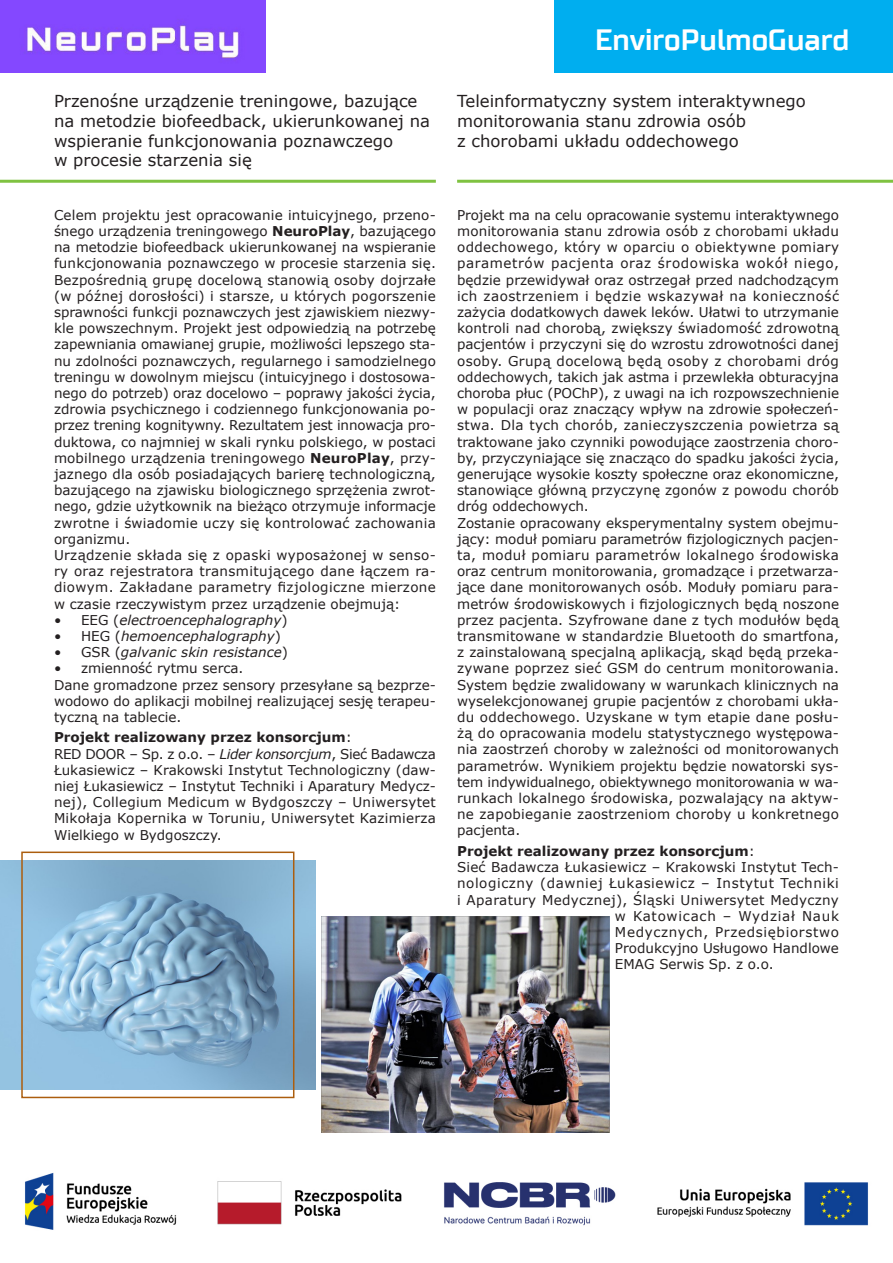
<style>
.page{position:relative;width:893px;height:1263px;background:#fff}
.page>*{position:absolute;margin:0;border:0;box-sizing:border-box;transform-origin:0 0}
.t1{font:700 30px "TT Supermolot";color:#fff}
.t2{font:16.5px/19.8px "Verdana";color:#231f20}
.t3{font:13.5px/16.2px "Verdana";letter-spacing:.015em;color:#231f20;text-align:justify}
.t4{font:italic 13.5px "Verdana";color:#231f20}
.t5{font:700 13.5px "Verdana";color:#231f20}
.t6{font:13.5px "Verdana";letter-spacing:.045em;color:#231f20}
.t7{font:13.5px "Verdana";letter-spacing:.05em;color:#231f20}
.t8{font:13.5px "Verdana";letter-spacing:.055em;color:#231f20}
.s1{font-weight:700}
.s2{font-style:normal}
.s3{font-weight:400}
.s4{font-style:italic}
</style>
<div class="page">
<div style="left:554px;top:0;width:339px;height:73px;background:#00aeef"></div>
<img style="left:0;top:0;width:266px;height:73px">
<hr style="left:0;top:180px;width:436px;height:3px;background:#7fc241">
<hr style="left:457px;top:180px;width:436px;height:3px;background:#7fc241">
<img style="left:25px;top:1173px;width:843px;height:57px">
<img style="left:0;top:860px;width:316px;height:229px">
<img style="left:321px;top:916px;width:288px;height:216px">
<div style="left:21px;top:851px;width:273px;height:247px;border:2px solid #ac5e0e"></div>
<p class="t1" style="left:595px;top:21px;width:256px">EnviroPulmoGuard</p>
<p class="t2" style="left:54px;top:91px;width:378px">Przenośne urządzenie treningowe, bazujące na metodzie biofeedback, ukierunkowanej na wspieranie funkcjonowania poznawczego<br>w procesie starzenia się</p>
<p class="t2" style="left:457px;top:91px;width:350px">Teleinformatyczny system interaktywnego monitorowania stanu zdrowia osób<br>z chorobami układu oddechowego</p>
<p class="t3" style="left:54px;top:207px;width:383px">Celem projektu jest opracowanie intuicyjnego, przeno&shy;śnego urządzenia treningowego <span class="s1">NeuroPlay</span>, bazującego na metodzie biofeedback ukierunkowanej na wspieranie funkcjonowania poznawczego w procesie starzenia się.<br>Bezpośrednią grupę docelową stanowią osoby dojrzałe (w późnej dorosłości) i starsze, u których pogorszenie sprawności funkcji poznawczych jest zjawiskiem niezwy&shy;kle powszechnym. Projekt jest odpowiedzią na potrzebę zapewniania omawianej grupie, możliwości lepszego sta&shy;nu zdolności poznawczych, regularnego i samodzielnego treningu w dowolnym miejscu (intuicyjnego i dostosowa&shy;nego do potrzeb) oraz docelowo – poprawy jakości życia, zdrowia psychicznego i codziennego funkcjonowania po&shy;przez trening kognitywny. Rezultatem jest innowacja pro&shy;duktowa, co najmniej w skali rynku polskiego, w postaci mobilnego urządzenia treningowego <span class="s1">NeuroPlay</span>, przy&shy;jaznego dla osób posiadających barierę technologiczną, bazującego na zjawisku biologicznego sprzężenia zwrot&shy;nego, gdzie użytkownik na bieżąco otrzymuje informacje zwrotne i świadomie uczy się kontrolować zachowania organizmu.</p>
<p class="t3" style="left:54px;top:547px;width:383px">Urządzenie składa się z opaski wyposażonej w senso&shy;ry oraz rejestratora transmitującego dane łączem ra&shy;diowym. Zakładane parametry fizjologiczne mierzone w czasie rzeczywistym przez urządzenie obejmują:</p>
<p class="t4" style="left:54px;top:611px;width:235px"><span class="s2">• EEG (</span>electroencephalography<span class="s2">)</span></p>
<p class="t4" style="left:54px;top:627px;width:228px"><span class="s2">• HEG (</span>hemoencephalography<span class="s2">)</span></p>
<p class="t4" style="left:54px;top:643px;width:235px"><span class="s2">• GSR (</span>galvanic skin resistance<span class="s2">)</span></p>
<p class="t3" style="left:54px;top:660px;width:191px">• zmienność rytmu serca.</p>
<p class="t3" style="left:54px;top:676px;width:383px">Dane gromadzone przez sensory przesyłane są bezprze&shy;wodowo do aplikacji mobilnej realizującej sesję terapeu&shy;tyczną na tablecie.</p>
<p class="t5" style="left:54px;top:728px;width:299px">Projekt realizowany przez konsorcjum<span class="s3">:</span></p>
<p class="t3" style="left:54px;top:745px;width:383px">RED DOOR – Sp. z o.o. – <span class="s4">Lider konsorcjum</span>, Sieć Badawcza Łukasiewicz – Krakowski Instytut Technologiczny (daw&shy;niej Łukasiewicz – Instytut Techniki i Aparatury Medycz&shy;nej), Collegium Medicum w Bydgoszczy – Uniwersytet Mikołaja Kopernika w Toruniu, Uniwersytet Kazimierza Wielkiego w Bydgoszczy.</p>
<p class="t3" style="left:457px;top:207px;width:383px">Projekt ma na celu opracowanie systemu interaktywnego monitorowania stanu zdrowia osób z chorobami układu oddechowego, który w oparciu o obiektywne pomiary parametrów pacjenta oraz środowiska wokół niego, będzie przewidywał oraz ostrzegał przed nadchodzącym ich zaostrzeniem i będzie wskazywał na konieczność zażycia dodatkowych dawek leków. Ułatwi to utrzymanie kontroli nad chorobą, zwiększy świadomość zdrowotną pacjentów i przyczyni się do wzrostu zdrowotności danej osoby. Grupą docelową będą osoby z chorobami dróg oddechowych, takich jak astma i przewlekła obturacyjna choroba płuc (POChP), z uwagi na ich rozpowszechnienie w populacji oraz znaczący wpływ na zdrowie społeczeń&shy;stwa. Dla tych chorób, zanieczyszczenia powietrza są traktowane jako czynniki powodujące zaostrzenia choro&shy;by, przyczyniające się znacząco do spadku jakości życia, generujące wysokie koszty społeczne oraz ekonomiczne, stanowiące główną przyczynę zgonów z powodu chorób dróg oddechowych.</p>
<p class="t3" style="left:457px;top:514px;width:383px">Zostanie opracowany eksperymentalny system obejmu&shy;jący: moduł pomiaru parametrów fizjologicznych pacjen&shy;ta, moduł pomiaru parametrów lokalnego środowiska oraz centrum monitorowania, gromadzące i przetwarza&shy;jące dane monitorowanych osób. Moduły pomiaru para&shy;metrów środowiskowych i fizjologicznych będą noszone przez pacjenta. Szyfrowane dane z tych modułów będą transmitowane w standardzie Bluetooth do smartfona, z zainstalowaną specjalną aplikacją, skąd będą przeka&shy;zywane poprzez sieć GSM do centrum monitorowania.<br>System będzie zwalidowany w warunkach klinicznych na wyselekcjonowanej grupie pacjentów z chorobami ukła&shy;du oddechowego. Uzyskane w tym etapie dane posłu&shy;żą do opracowania modelu statystycznego występowa&shy;nia zaostrzeń choroby w zależności od monitorowanych parametrów. Wynikiem projektu będzie nowatorski sys&shy;tem indywidualnego, obiektywnego monitorowania w wa&shy;runkach lokalnego środowiska, pozwalający na aktyw&shy;ne zapobieganie zaostrzeniom choroby u konkretnego pacjenta.</p>
<p class="t5" style="left:457px;top:841px;width:299px">Projekt realizowany przez konsorcjum<span class="s3">:</span></p>
<p class="t3" style="left:457px;top:859px;width:383px">Sieć Badawcza Łukasiewicz – Krakowski Instytut Tech-</p>
<p class="t6" style="left:457px;top:874px;width:383px">nologiczny (dawniej Łukasiewicz – Instytut Techniki</p>
<p class="t3" style="left:457px;top:891px;width:383px">i Aparatury Medycznej), Śląski Uniwersytet Medyczny</p>
<p class="t8" style="left:615px;top:906px;width:226px">w Katowicach – Wydział Nauk</p>
<p class="t7" style="left:615px;top:923px;width:226px">Medycznych, Przedsiębiorstwo</p>
<p class="t3" style="left:615px;top:940px;width:225px">Produkcyjno Usługowo Handlowe</p>
<p class="t3" style="left:615px;top:956px;width:160px">EMAG Serwis Sp. z o.o.</p>
</div>
